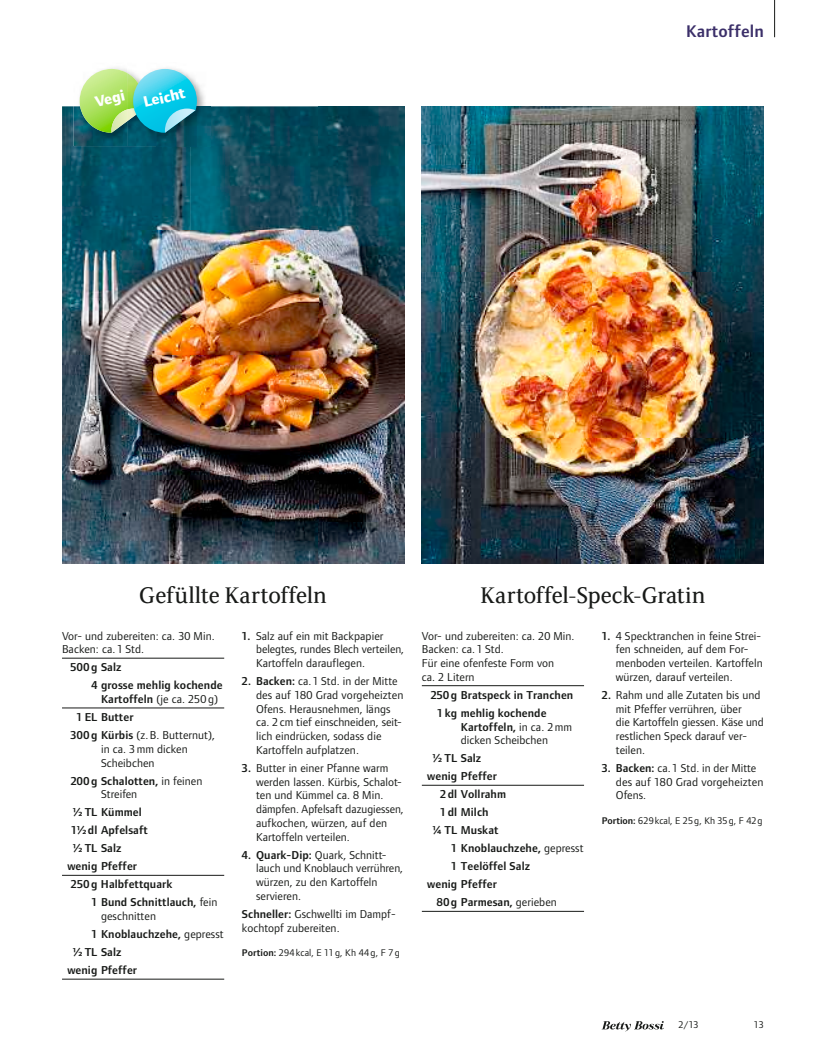
<style>
.page{position:relative;width:826px;height:1053px;background:#fff}
.page>*{position:absolute;margin:0;border:0;box-sizing:border-box;transform-origin:0 0}
.t1{font:25px "FS Sally";letter-spacing:-.005em;color:#181a18}
.t2{font:600 17.5px "Foundry Form Sans B Bn";letter-spacing:.01em;color:#3b2f69}
.t3{font:800 15.62px "Foundry Form Sans B Bn";color:#fff}
.t4{font:11.88px/13.8px "Foundry Form Sans B Bn";letter-spacing:.005em;color:#181a18}
.t5{font:600 11.88px/18px "Foundry Form Sans B Bn";letter-spacing:.005em;color:#181a18}
.t6{font:10px "Foundry Form Sans B Bn";letter-spacing:.015em;color:#181a18}
.s1{font-weight:600}
.s2{font-weight:400}
</style>
<div class="page">
<svg style="left:601px;top:1021px;width:63px;height:10px"></svg>
<img style="left:422px;top:106px;width:342px;height:457px">
<img style="left:62px;top:106px;width:342px;height:457px">
<hr style="left:422px;top:685px;width:162px;height:1px;background:#181a18">
<hr style="left:422px;top:785px;width:162px;height:1px;background:#181a18">
<hr style="left:422px;top:911px;width:162px;height:1px;background:#181a18">
<hr style="left:62px;top:658px;width:162px;height:1px;background:#181a18">
<hr style="left:62px;top:707px;width:162px;height:1px;background:#181a18">
<hr style="left:62px;top:875px;width:162px;height:1px;background:#181a18">
<hr style="left:62px;top:978px;width:162px;height:1px;background:#181a18">
<img style="left:74px;top:68px;width:136px;height:78px">
<svg style="left:80px;top:69px;width:47px;height:64px;background:#a6d674"></svg>
<img style="left:127px;top:121px;width:30px;height:25px">
<img style="left:127px;top:73px;width:6px;height:35px">
<img style="left:127px;top:108px;width:6px;height:13px">
<svg style="left:133px;top:69px;width:64px;height:64px;background:#3dc0d5"></svg>
<hr style="left:774px;top:0;width:1px;height:37px;background:#181a18">
<h3 class="t3" style="left:93px;top:93px;width:32px;rotate:-13deg">Vegi</h3>
<h3 class="t3" style="left:142px;top:93px;width:44px;rotate:-13deg">Leicht</h3>
<h2 class="t2" style="left:686px;top:21px;width:79px">Kartoffeln</h2>
<h1 class="t1" style="left:139px;top:579px;width:189px">Gefüllte Kartoffeln</h1>
<h1 class="t1" style="left:480px;top:579px;width:227px">Kartoffel-Speck-Gratin</h1>
<p class="t4" style="left:62px;top:628px;width:154px">Vor- und zubereiten: ca. 30 Min.<br>Backen: ca. 1 Std.</p>
<p class="t5" style="left:91px;top:658px;width:133px;text-indent:-21px">500g Salz<br>4 grosse mehlig kochende</p>
<p class="t4" style="left:101px;top:692px;width:118px"><span class="s1">Kartoffeln</span> (je ca. 250g)</p>
<p class="t5" style="left:76px;top:708px;width:58px">1 EL Butter</p>
<p class="t4" style="left:71px;top:728px;width:146px"><span class="s1">300g Kürbis</span> (z.B. Butternut),</p>
<p class="t4" style="left:101px;top:741px;width:88px">in ca. 3mm dicken<br>Scheibchen</p>
<p class="t4" style="left:101px;top:773px;width:103px;text-indent:-30px"><span class="s1">200g Schalotten,</span> in feinen<br>Streifen</p>
<p class="t5" style="left:73px;top:803px;width:71px">¿ TL Kümmel</p>
<p class="t5" style="left:71px;top:821px;width:78px">1¿dl Apfelsaft</p>
<p class="t5" style="left:73px;top:839px;width:50px">¿ TL Salz</p>
<p class="t5" style="left:67px;top:857px;width:71px">wenig Pfeffer</p>
<p class="t5" style="left:71px;top:875px;width:103px">250 g Halbfettquark</p>
<p class="t5" style="left:91px;top:893px;width:127px">1 Bund Schnittlauch, <span class="s2">fein</span></p>
<p class="t4" style="left:101px;top:909px;width:56px">geschnitten</p>
<p class="t5" style="left:91px;top:925px;width:134px">1 Knoblauchzehe, <span class="s2">gepresst</span></p>
<p class="t5" style="left:73px;top:943px;width:50px">¿ TL Salz</p>
<p class="t5" style="left:67px;top:961px;width:71px">wenig Pfeffer</p>
<p class="t4" style="left:616px;top:628px;width:148px;text-indent:-14px"><span class="s1">1.</span> 4 Specktranchen in feine Strei&shy;fen schneiden, auf dem For&shy;menboden verteilen. Kartoffeln würzen, darauf verteilen.</p>
<p class="t4" style="left:616px;top:687px;width:149px;text-indent:-14px"><span class="s1">2.</span> Rahm und alle Zutaten bis und mit Pfeffer verrühren, über<br>die Kartoffeln giessen. Käse und restlichen Speck darauf ver&shy;teilen.</p>
<p class="t4" style="left:616px;top:760px;width:149px;text-indent:-14px"><span class="s1">3. Backen:</span> ca. 1 Std. in der Mitte des auf 180 Grad vorgeheizten<br>Ofens.</p>
<p class="t6" style="left:601px;top:814px;width:162px"><span class="s1">Portion:</span> 629kcal, E 25g, Kh 35g, F 42g</p>
<p class="t4" style="left:256px;top:628px;width:149px;text-indent:-14px"><span class="s1">1.</span> Salz auf ein mit Backpapier belegtes, rundes Blech verteilen,<br>Kartoffeln darauflegen.</p>
<p class="t4" style="left:256px;top:674px;width:149px;text-indent:-14px"><span class="s1">2. Backen:</span> ca. 1 Std. in der Mitte des auf 180 Grad vorgeheizten<br>Ofens. Herausnehmen, längs ca. 2cm tief einschneiden, seit&shy;lich eindrücken, sodass die<br>Kartoffeln aufplatzen.</p>
<p class="t4" style="left:256px;top:760px;width:149px;text-indent:-14px"><span class="s1">3.</span> Butter in einer Pfanne warm werden lassen. Kürbis, Schalot&shy;ten und Kümmel ca. 8 Min. dämpfen. Apfelsaft dazugiessen, aufkochen, würzen, auf den<br>Kartoffeln verteilen.</p>
<p class="t4" style="left:256px;top:847px;width:149px;text-indent:-14px"><span class="s1">4. Quark-Dip:</span> Quark, Schnitt&shy;lauch und Knoblauch verrühren, würzen, zu den Kartoffeln servieren.</p>
<p class="t4" style="left:242px;top:906px;width:155px"><span class="s1">Schneller:</span> Gschwellti im Dampf&shy;kochtopf zubereiten.</p>
<p class="t6" style="left:242px;top:946px;width:159px"><span class="s1">Portion:</span> 294kcal, E 11g, Kh 44g, F 7 g</p>
<p class="t4" style="left:422px;top:628px;width:154px">Vor- und zubereiten: ca. 20 Min.<br>Backen: ca. 1 Std.<br>Für eine ofenfeste Form von<br>ca. 2 Litern</p>
<p class="t5" style="left:437px;top:685px;width:137px;text-indent:-7px">250 g Bratspeck in Tranchen<br>1kg mehlig kochende</p>
<p class="t4" style="left:461px;top:719px;width:113px"><span class="s1">Kartoffeln,</span> in ca. 2mm dicken Scheibchen</p>
<p class="t5" style="left:432px;top:749px;width:50px">¿ TL Salz</p>
<p class="t5" style="left:427px;top:767px;width:71px">wenig Pfeffer</p>
<p class="t5" style="left:440px;top:785px;width:67px">2dl Vollrahm</p>
<p class="t5" style="left:440px;top:803px;width:50px">1dl Milch</p>
<p class="t5" style="left:432px;top:821px;width:67px">¡ TL Muskat</p>
<p class="t5" style="left:451px;top:839px;width:134px">1 Knoblauchzehe, <span class="s2">gepresst</span></p>
<p class="t5" style="left:451px;top:857px;width:80px">1 Teelöffel Salz</p>
<p class="t5" style="left:427px;top:875px;width:71px">wenig Pfeffer</p>
<p class="t5" style="left:437px;top:893px;width:121px">80 g Parmesan, <span class="s2">gerieben</span></p>
<p class="t6" style="left:678px;top:1018px;width:21px">2/13</p>
<p class="t6" style="left:754px;top:1018px;width:11px">13</p>
</div>
